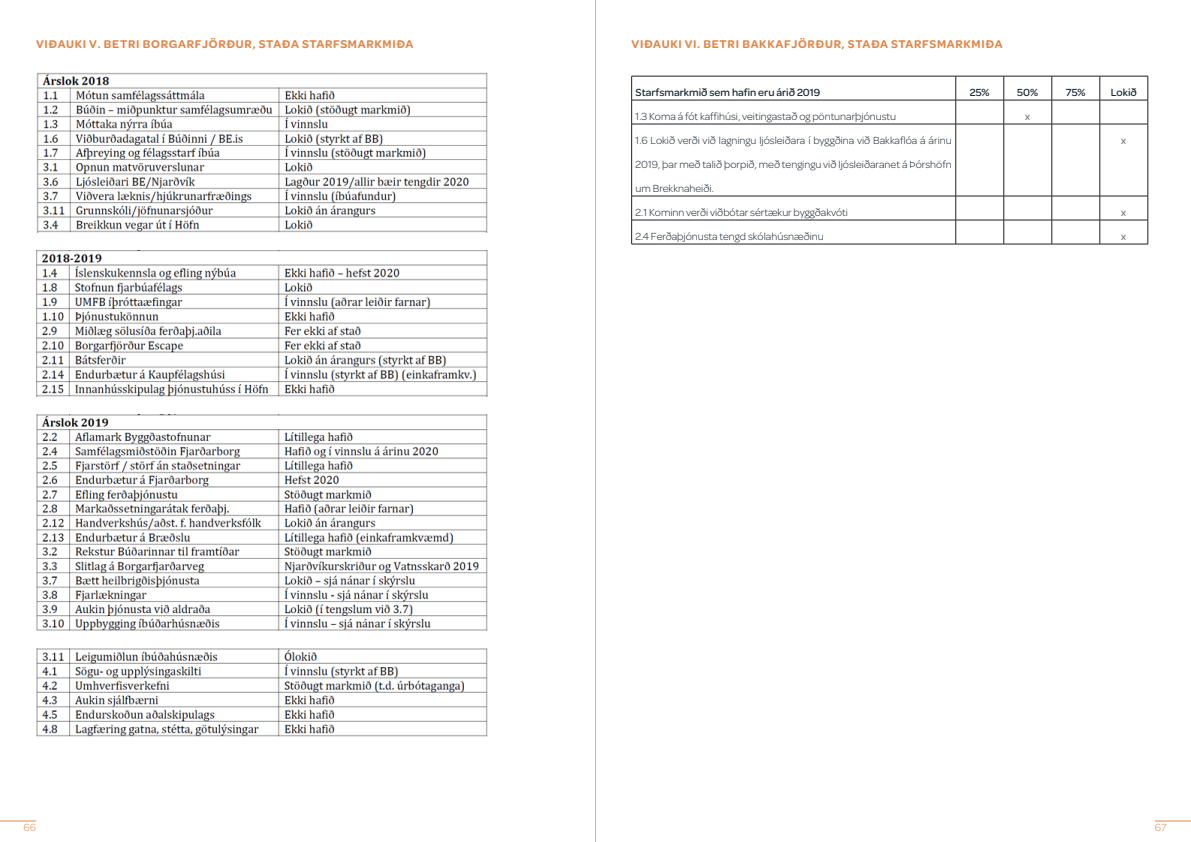
<style>
.page{position:relative;width:1191px;height:842px;background:#fff}
.page>*{position:absolute;margin:0;border:0;box-sizing:border-box;transform-origin:0 0}
.Chapter_Title_-_Alig{font:600 12px "Omnes";letter-spacing:.06em;color:#df874a}
.Body_Text{font:300 11px/24px "Omnes";color:#16242e;text-align:justify}
.Body_Text-2{font:500 11px "Omnes";color:#16242e}
.t1{font:300 11px "Omnes";color:#df874a}
</style>
<div class="page">
<hr style="left:0;top:820px;width:36px;height:1px;background:#df874a">
<hr style="left:1155px;top:820px;width:36px;height:1px;background:#df874a">
<hr style="left:595px;top:0;width:1px;height:842px;background:#231f20">
<img style="left:36px;top:72px;width:452px;height:161px">
<img style="left:36px;top:251px;width:452px;height:145px">
<img style="left:36px;top:414px;width:452px;height:217px">
<img style="left:36px;top:649px;width:452px;height:88px">
<hr style="left:631px;top:76px;width:324px;height:1px;background:#231f20">
<hr style="left:955px;top:76px;width:48px;height:1px;background:#231f20">
<hr style="left:1003px;top:76px;width:48px;height:1px;background:#231f20">
<hr style="left:1051px;top:76px;width:48px;height:1px;background:#231f20">
<hr style="left:1099px;top:76px;width:49px;height:1px;background:#231f20">
<hr style="left:631px;top:100px;width:324px;height:1px;background:#231f20">
<svg style="left:631px;top:76px;width:1px;height:48px"></svg>
<hr style="left:955px;top:100px;width:48px;height:1px;background:#231f20">
<svg style="left:955px;top:76px;width:1px;height:48px"></svg>
<hr style="left:1003px;top:100px;width:48px;height:1px;background:#231f20">
<svg style="left:1003px;top:76px;width:1px;height:48px"></svg>
<hr style="left:1051px;top:100px;width:48px;height:1px;background:#231f20">
<svg style="left:1051px;top:76px;width:1px;height:48px"></svg>
<hr style="left:1099px;top:100px;width:49px;height:1px;background:#231f20">
<svg style="left:1099px;top:76px;width:1px;height:48px"></svg>
<svg style="left:1147px;top:76px;width:1px;height:48px"></svg>
<hr style="left:631px;top:124px;width:324px;height:1px;background:#231f20">
<hr style="left:631px;top:124px;width:1px;height:72px;background:#231f20">
<hr style="left:955px;top:124px;width:48px;height:1px;background:#231f20">
<hr style="left:955px;top:124px;width:1px;height:72px;background:#231f20">
<hr style="left:1003px;top:124px;width:48px;height:1px;background:#231f20">
<hr style="left:1003px;top:124px;width:1px;height:72px;background:#231f20">
<hr style="left:1051px;top:124px;width:48px;height:1px;background:#231f20">
<hr style="left:1051px;top:124px;width:1px;height:72px;background:#231f20">
<hr style="left:1099px;top:124px;width:49px;height:1px;background:#231f20">
<hr style="left:1099px;top:124px;width:1px;height:72px;background:#231f20">
<hr style="left:1147px;top:124px;width:1px;height:72px;background:#231f20">
<hr style="left:631px;top:196px;width:324px;height:1px;background:#231f20">
<hr style="left:955px;top:196px;width:48px;height:1px;background:#231f20">
<hr style="left:1003px;top:196px;width:48px;height:1px;background:#231f20">
<hr style="left:1051px;top:196px;width:48px;height:1px;background:#231f20">
<hr style="left:1099px;top:196px;width:49px;height:1px;background:#231f20">
<hr style="left:631px;top:220px;width:324px;height:1px;background:#231f20">
<svg style="left:631px;top:196px;width:1px;height:48px"></svg>
<hr style="left:955px;top:220px;width:48px;height:1px;background:#231f20">
<svg style="left:955px;top:196px;width:1px;height:48px"></svg>
<hr style="left:1003px;top:220px;width:48px;height:1px;background:#231f20">
<svg style="left:1003px;top:196px;width:1px;height:48px"></svg>
<hr style="left:1051px;top:220px;width:48px;height:1px;background:#231f20">
<svg style="left:1051px;top:196px;width:1px;height:48px"></svg>
<hr style="left:1099px;top:220px;width:49px;height:1px;background:#231f20">
<svg style="left:1099px;top:196px;width:1px;height:48px"></svg>
<svg style="left:1147px;top:196px;width:1px;height:48px"></svg>
<hr style="left:631px;top:244px;width:324px;height:1px;background:#231f20">
<hr style="left:955px;top:244px;width:48px;height:1px;background:#231f20">
<hr style="left:1003px;top:244px;width:48px;height:1px;background:#231f20">
<hr style="left:1051px;top:244px;width:48px;height:1px;background:#231f20">
<hr style="left:1099px;top:244px;width:49px;height:1px;background:#231f20">
<p class="Chapter_Title_-_Alig" style="left:36px;top:36px;width:379px">VIÐAUKI V. BETRI BORGARFJÖRÐUR, STAÐA STARFSMARKMIÐA</p>
<p class="Chapter_Title_-_Alig" style="left:631px;top:36px;width:372px">VIÐAUKI VI. BETRI BAKKAFJÖRÐUR, STAÐA STARFSMARKMIÐA</p>
<p class="Body_Text-2" style="left:635px;top:85px;width:186px">Starfsmarkmið sem hafin eru árið 2019</p>
<p class="Body_Text-2" style="left:969px;top:85px;width:21px">25%</p>
<p class="Body_Text-2" style="left:1017px;top:85px;width:22px">50%</p>
<p class="Body_Text-2" style="left:1065px;top:85px;width:21px">75%</p>
<p class="Body_Text-2" style="left:1110px;top:85px;width:28px">Lokið</p>
<p class="Body_Text" style="left:635px;top:104px;width:262px">1.3 Koma á fót kaffihúsi, veitingastað og pöntunarþjónustu</p>
<p class="Body_Text" style="left:1025px;top:104px;width:7px">x</p>
<p class="Body_Text" style="left:635px;top:128px;width:318px">1.6 Lokið verði við lagningu ljósleiðara í byggðina við Bakkaflóa á árinu 2019, þar með talið þorpið, með tengingu við ljósleiðaranet á Þórshöfn um Brekknaheiði.</p>
<p class="Body_Text" style="left:1121px;top:128px;width:7px">x</p>
<p class="Body_Text" style="left:635px;top:200px;width:214px">2.1 Kominn verði viðbótar sértækur byggðakvóti</p>
<p class="Body_Text" style="left:1121px;top:200px;width:7px">x</p>
<p class="Body_Text" style="left:635px;top:224px;width:190px">2.4 Ferðaþjónusta tengd skólahúsnæðinu</p>
<p class="Body_Text" style="left:1121px;top:224px;width:7px">x</p>
<p class="t1" style="left:23px;top:820px;width:14px">66</p>
<p class="t1" style="left:1155px;top:820px;width:13px">67</p>
</div>
